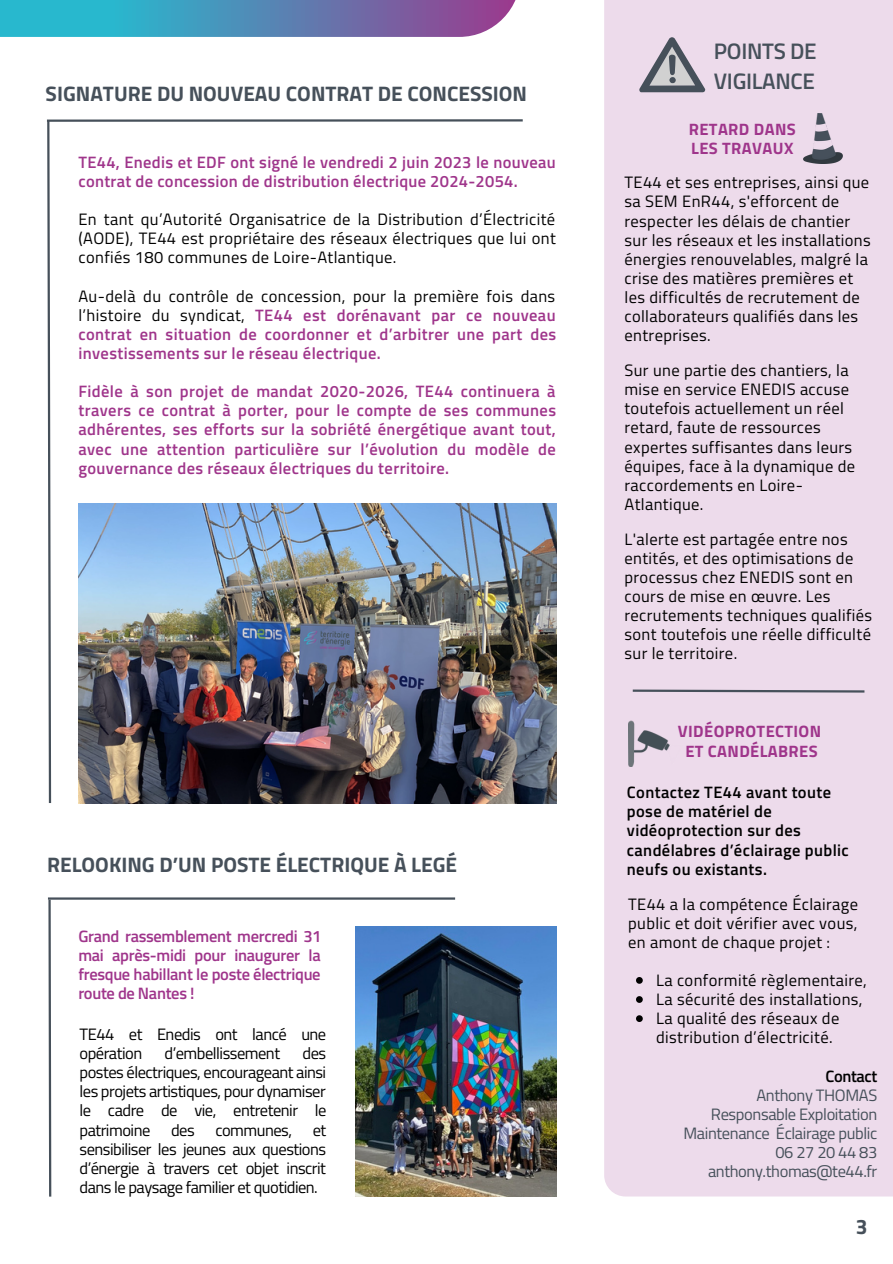
<style>
.page{position:relative;width:893px;height:1264px;background:#fff}
.page>*{position:absolute;margin:0;border:0;box-sizing:border-box;transform-origin:0 0}
.t1{font:600 22.5px/30.3px "Titillium Web";letter-spacing:-.015em;color:#46505a}
.t2{font:700 21px "Titillium Web";color:#46505a}
.t3{font:16.5px/19px "Titillium Web";letter-spacing:.025em;color:#000}
.t4{font:600 16.5px/19px "Titillium Web";letter-spacing:.02em;color:#9f358b;text-align:justify}
.t5{font:600 16.5px/19px "Titillium Web";letter-spacing:.025em;color:#000}
.t6{font:16.5px/19px "Titillium Web";letter-spacing:-.025em;color:#46505a;text-align:right}
.t7{font:16.5px/19px "Titillium Web";letter-spacing:-.03em;color:#000}
.t8{font:700 16.5px/19px "Titillium Web";letter-spacing:.025em;color:#9f358b}
.t9{font:600 16.5px "Titillium Web";letter-spacing:-.025em;color:#000}
.s1{font-weight:400;color:#000}
</style>
<div class="page">
<svg style="left:0;top:0;width:516px;height:37px;background:#588cb7"></svg>
<img style="left:355px;top:926px;width:201px;height:270px">
<svg style="left:48px;top:899px;width:4px;height:298px"></svg>
<hr style="left:48px;top:897px;width:407px;height:2px;background:#46505a">
<img style="left:78px;top:503px;width:478px;height:300px">
<svg style="left:47px;top:122px;width:5px;height:681px"></svg>
<hr style="left:47px;top:119px;width:475px;height:3px;background:#46505a">
<div style="left:604px;top:0;width:288px;height:1196px;background:#eddbeb"></div>
<svg style="left:639px;top:37px;width:66px;height:55px;background:#ada9b3"></svg>
<svg style="left:630px;top:688px;width:236px;height:5px"></svg>
<svg style="left:636px;top:977px;width:6px;height:6px"></svg>
<svg style="left:636px;top:996px;width:6px;height:6px"></svg>
<svg style="left:636px;top:1015px;width:6px;height:7px"></svg>
<img style="left:628px;top:715px;width:56px;height:51px">
<img style="left:803px;top:114px;width:39px;height:49px">
<p class="t2" style="left:46px;top:77px;width:483px">SIGNATURE DU NOUVEAU CONTRAT DE CONCESSION</p>
<p class="t4" style="left:78px;top:152px;width:479px">TE44, Enedis et EDF ont signé le vendredi 2 juin 2023 le nouveau contrat de concession de distribution électrique 2024-2054.</p>
<p class="t3" style="left:78px;top:209px;width:479px;text-align:justify">En tant qu’Autorité Organisatrice de la Distribution d’Électricité (AODE), TE44 est propriétaire des réseaux électriques que lui ont confiés 180 communes de Loire-Atlantique.</p>
<p class="t4" style="left:78px;top:286px;width:479px"><span class="s1">Au-delà du contrôle de concession, pour la première fois dans l’histoire du syndicat,</span> TE44 est dorénavant par ce nouveau contrat en situation de coordonner et d’arbitrer une part des investissements sur le réseau électrique.</p>
<p class="t4" style="left:78px;top:381px;width:479px">Fidèle à son projet de mandat 2020-2026, TE44 continuera à travers ce contrat à porter, pour le compte de ses communes adhérentes, ses efforts sur la sobriété énergétique avant tout, avec une attention particulière sur l’évolution du modèle de gouvernance des réseaux électriques du territoire.</p>
<p class="t2" style="left:47px;top:848px;width:411px">RELOOKING D’UN POSTE ÉLECTRIQUE À LEGÉ</p>
<p class="t4" style="left:78px;top:926px;width:245px">Grand rassemblement mercredi 31 mai après-midi pour inaugurer la fresque habillant le poste électrique route de Nantes !</p>
<p class="t7" style="left:79px;top:1024px;width:248px">TE44 et Enedis ont lancé une opération</p>
<p class="t3" style="left:79px;top:1043px;width:248px;text-align:justify;text-indent:223px">des postes électriques, encourageant ainsi les projets artistiques, pour dynamiser le cadre de vie, entretenir le patrimoine</p>
<p class="t7" style="left:164px;top:1043px;width:117px">d’embellissement</p>
<p class="t3" style="left:171px;top:1119px;width:25px">des</p>
<p class="t7" style="left:215px;top:1119px;width:78px">communes,</p>
<p class="t3" style="left:79px;top:1119px;width:248px;text-align:justify;text-indent:233px">et sensibiliser les jeunes aux questions d’énergie à travers cet objet inscrit dans le paysage familier et quotidien.</p>
<p class="t1" style="left:713px;top:35px;width:104px">POINTS DE<br>VIGILANCE</p>
<p class="t8" style="left:688px;top:119px;width:108px">RETARD DANS<br>LES TRAVAUX</p>
<p class="t3" style="left:624px;top:173px;width:248px">TE44 et ses entreprises, ainsi que sa SEM EnR44, s'efforcent de respecter les délais de chantier sur les réseaux et les installations énergies renouvelables, malgré la crise des matières premières et les difficultés de recrutement de collaborateurs qualifiés dans les entreprises.</p>
<p class="t3" style="left:624px;top:360px;width:232px">Sur une partie des chantiers, la mise en service ENEDIS accuse toutefois actuellement un réel retard, faute de ressources expertes suffisantes dans leurs équipes, face à la dynamique de raccordements en Loire-<br>Atlantique.</p>
<p class="t3" style="left:624px;top:529px;width:249px">L'alerte est partagée entre nos entités, et des optimisations de processus chez ENEDIS sont en cours de mise en œuvre. Les recrutements techniques qualifiés sont toutefois une réelle difficulté sur le territoire.</p>
<p class="t8" style="left:677px;top:721px;width:145px">VIDÉOPROTECTION</p>
<p class="t8" style="left:685px;top:740px;width:134px">ET CANDÉLABRES</p>
<p class="t5" style="left:626px;top:782px;width:223px">Contactez TE44 avant toute pose de matériel de vidéoprotection sur des candélabres d’éclairage public neufs ou existants.</p>
<p class="t3" style="left:628px;top:893px;width:231px;text-align:justify">TE44 a la compétence Éclairage public et doit vérifier avec vous, en amont de chaque projet :</p>
<p class="t3" style="left:656px;top:970px;width:212px">La conformité règlementaire,</p>
<p class="t3" style="left:656px;top:989px;width:208px">La sécurité des installations,</p>
<p class="t3" style="left:656px;top:1008px;width:185px">La qualité des réseaux de distribution d’électricité.</p>
<p class="t9" style="left:825px;top:1062px;width:53px">Contact</p>
<p class="t6" style="left:756px;top:1085px;width:122px">Anthony THOMAS</p>
<p class="t6" style="left:683px;top:1104px;width:195px">Responsable Exploitation<br>Maintenance Éclairage public</p>
<p class="t6" style="left:708px;top:1142px;width:171px">06 27 20 44 83 anthony.thomas@te44.fr</p>
<p class="t2" style="left:855px;top:1210px;width:13px">3</p>
</div>
